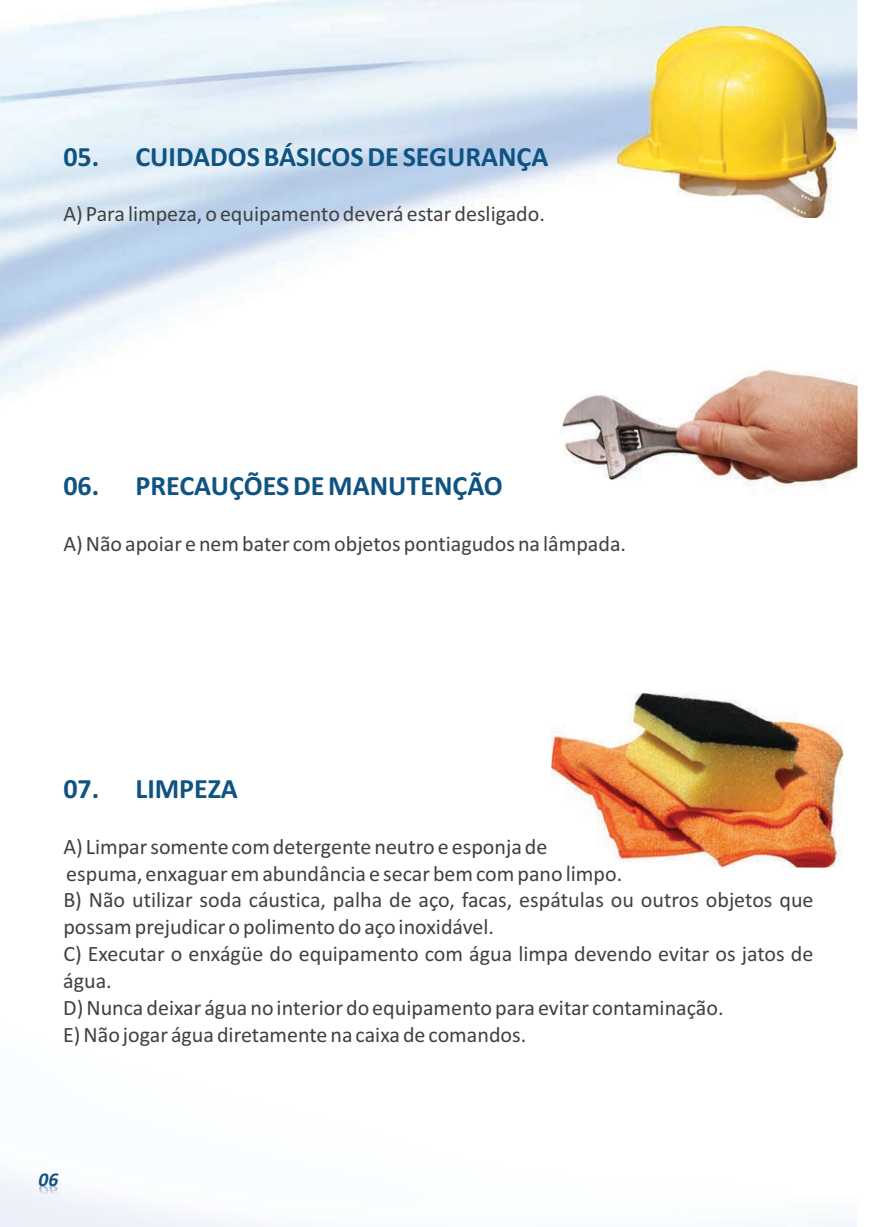
<style>
.page{position:relative;width:876px;height:1227px;background:#fff}
.page>*{position:absolute;margin:0;border:0;box-sizing:border-box;transform-origin:0 0}
.t1{font:700 28px "Calibri";color:#0f5382}
.t2{font:22px/26.8px "Calibri";color:#414142}
.t3{font:italic 700 19.6px "Calibri";color:#0f5382}
</style>
<div class="page">
<img style="left:788px;top:67px;width:68px;height:1160px">
<img style="left:39px;top:1173px;width:19px;height:21px">
<img style="left:551px;top:693px;width:291px;height:174px">
<img style="left:567px;top:865px;width:53px;height:2px">
<img style="left:856px;top:383px;width:1px;height:88px">
<img style="left:559px;top:285px;width:297px;height:270px">
<img style="left:617px;top:26px;width:217px;height:191px">
<p class="t1" style="left:63px;top:145px;width:486px">05. CUIDADOS BÁSICOS DE SEGURANÇA</p>
<p class="t2" style="left:63px;top:202px;width:483px">A) Para limpeza, o equipamento deverá estar desligado.</p>
<p class="t1" style="left:63px;top:474px;width:441px">06. PRECAUÇÕES DE MANUTENÇÃO</p>
<p class="t2" style="left:63px;top:532px;width:564px">A) Não apoiar e nem bater com objetos pontiagudos na lâmpada.</p>
<p class="t1" style="left:63px;top:777px;width:176px">07. LIMPEZA</p>
<p class="t2" style="left:63px;top:834px;width:751px">A) Limpar somente com detergente neutro e esponja de<br>espuma, enxaguar em abundância e secar bem com pano limpo.<br>B) Não utilizar soda cáustica, palha de aço, facas, espátulas ou outros objetos que possam prejudicar o polimento do aço inoxidável.<br>C) Executar o enxágüe do equipamento com água limpa devendo evitar os jatos de água.<br>D) Nunca deixar água no interior do equipamento para evitar contaminação.<br>E) Não jogar água diretamente na caixa de comandos.</p>
<p class="t3" style="left:38px;top:1171px;width:21px">06</p>
</div>
